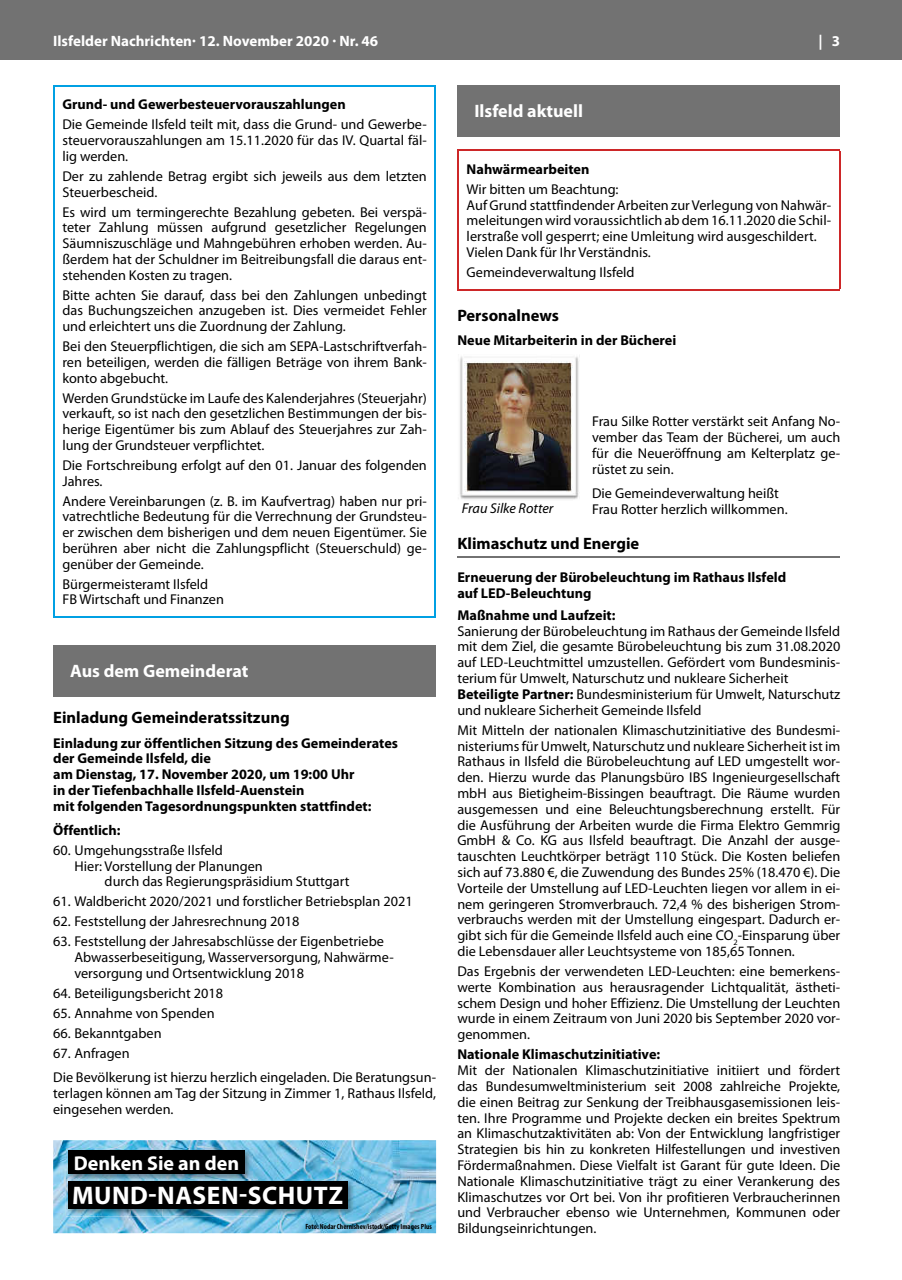
<style>
.page{position:relative;width:902px;height:1280px;background:#fff}
.page>*{position:absolute;margin:0;border:0;box-sizing:border-box;transform-origin:0 0}
.t1{font:700 25.5px "Myriad Pro";letter-spacing:.02em;color:#fff}
.t2{font:700 20.1px "Myriad Pro";color:#fff}
.t3{font:700 18px "Myriad Pro";color:#fff}
.t4{font:700 16.5px "Myriad Pro";color:#000}
.t5{font:700 15px "Myriad Pro";color:#fff}
.t6{font:14.25px/15.8px "Myriad Pro";color:#000;text-align:justify}
.t7{font:700 14.25px/15.8px "Myriad Pro";color:#000}
.t8{font:italic 14.25px "Myriad Pro";color:#000}
.t9{font:700 condensed 7.5px "Myriad Pro";color:#000}
.s1{font-weight:700}
</style>
<div class="page">
<div style="left:0;top:0;width:901px;height:60px;background:#727272"></div>
<div style="left:53px;top:645px;width:383px;height:51px;background:#727272"></div>
<hr style="left:53px;top:85px;width:383px;height:2px;background:#00a0e3">
<hr style="left:53px;top:87px;width:2px;height:529px;background:#00a0e3">
<hr style="left:434px;top:87px;width:2px;height:529px;background:#00a0e3">
<hr style="left:53px;top:616px;width:383px;height:2px;background:#00a0e3">
<div style="left:457px;top:85px;width:383px;height:51px;background:#727272"></div>
<hr style="left:457px;top:556px;width:383px;height:2px;background:#727272">
<hr style="left:457px;top:150px;width:383px;height:1px;background:#cd2728">
<hr style="left:457px;top:151px;width:2px;height:138px;background:#cd2728">
<hr style="left:838px;top:151px;width:2px;height:138px;background:#cd2728">
<hr style="left:457px;top:289px;width:383px;height:1px;background:#cd2728">
<img style="left:458px;top:356px;width:121px;height:144px">
<img style="left:53px;top:1140px;width:383px;height:93px">
<img style="left:67px;top:1149px;width:185px;height:30px">
<div style="left:68px;top:1150px;width:176px;height:24px;background:#000"></div>
<img style="left:66px;top:1179px;width:289px;height:37px">
<div style="left:68px;top:1181px;width:279px;height:28px;background:#000"></div>
<p class="t5" style="left:53px;top:31px;width:326px">Ilsfelder Nachrichten· 12. November 2020 · Nr. 46</p>
<p class="t5" style="left:818px;top:31px;width:23px">| 3</p>
<p class="t7" style="left:62px;top:96px;width:285px">Grund- und Gewerbesteuervorauszahlungen</p>
<p class="t6" style="left:62px;top:116px;width:366px">Die Gemeinde Ilsfeld teilt mit, dass die Grund- und Gewerbe&shy;steuervorauszahlungen am 15.11.2020 für das IV. Quartal fäl&shy;lig werden.</p>
<p class="t6" style="left:62px;top:168px;width:366px">Der zu zahlende Betrag ergibt sich jeweils aus dem letzten<br>Steuerbescheid.</p>
<p class="t6" style="left:62px;top:204px;width:366px">Es wird um termingerechte Bezahlung gebeten. Bei verspä&shy;teter Zahlung müssen aufgrund gesetzlicher Regelungen Säumniszuschläge und Mahngebühren erhoben werden. Au&shy;ßerdem hat der Schuldner im Beitreibungsfall die daraus ent&shy;stehenden Kosten zu tragen.</p>
<p class="t6" style="left:62px;top:287px;width:366px">Bitte achten Sie darauf, dass bei den Zahlungen unbedingt das Buchungszeichen anzugeben ist. Dies vermeidet Fehler und erleichtert uns die Zuordnung der Zahlung.</p>
<p class="t6" style="left:62px;top:338px;width:366px">Bei den Steuerpflichtigen, die sich am SEPA-Lastschriftverfah&shy;ren beteiligen, werden die fälligen Beträge von ihrem Bank&shy;konto abgebucht.</p>
<p class="t6" style="left:62px;top:390px;width:366px">Werden Grundstücke im Laufe des Kalenderjahres (Steuerjahr) verkauft, so ist nach den gesetzlichen Bestimmungen der bis&shy;herige Eigentümer bis zum Ablauf des Steuerjahres zur Zah&shy;lung der Grundsteuer verpflichtet.</p>
<p class="t6" style="left:62px;top:457px;width:366px">Die Fortschreibung erfolgt auf den 01. Januar des folgenden<br>Jahres.</p>
<p class="t6" style="left:62px;top:493px;width:366px">Andere Vereinbarungen (z. B. im Kaufvertrag) haben nur pri&shy;vatrechtliche Bedeutung für die Verrechnung der Grundsteu&shy;er zwischen dem bisherigen und dem neuen Eigentümer. Sie berühren aber nicht die Zahlungspflicht (Steuerschuld) ge&shy;genüber der Gemeinde.</p>
<p class="t6" style="left:62px;top:576px;width:163px">Bürgermeisteramt Ilsfeld<br>FB Wirtschaft und Finanzen</p>
<p class="t3" style="left:70px;top:659px;width:180px">Aus dem Gemeinderat</p>
<p class="t4" style="left:53px;top:707px;width:238px">Einladung Gemeinderatssitzung</p>
<p class="t7" style="left:53px;top:734px;width:346px">Einladung zur öffentlichen Sitzung des Gemeinderates der Gemeinde Ilsfeld, die<br>am Dienstag, 17. November 2020, um 19:00 Uhr<br>in der Tiefenbachhalle Ilsfeld-Auenstein<br>mit folgenden Tagesordnungspunkten stattfindet:</p>
<p class="t7" style="left:53px;top:822px;width:69px">Öffentlich:</p>
<p class="t6" style="left:53px;top:842px;width:171px">60. Umgehungsstraße Ilsfeld</p>
<p class="t6" style="left:74px;top:858px;width:190px">Hier: Vorstellung der Planungen</p>
<p class="t6" style="left:105px;top:873px;width:246px">durch das Regierungspräsidium Stuttgart</p>
<p class="t6" style="left:53px;top:893px;width:361px">61. Waldbericht 2020/2021 und forstlicher Betriebsplan 2021</p>
<p class="t6" style="left:53px;top:913px;width:248px">62. Feststellung der Jahresrechnung 2018</p>
<p class="t6" style="left:74px;top:933px;width:321px;text-align:left;text-indent:-21px">63. Feststellung der Jahresabschlüsse der Eigenbetriebe<br>Abwasserbeseitigung, Wasserversorgung, Nahwärme&shy;versorgung und Ortsentwicklung 2018</p>
<p class="t6" style="left:53px;top:985px;width:171px">64. Beteiligungsbericht 2018</p>
<p class="t6" style="left:53px;top:1005px;width:163px">65. Annahme von Spenden</p>
<p class="t6" style="left:53px;top:1025px;width:110px">66. Bekanntgaben</p>
<p class="t6" style="left:53px;top:1041px;width:384px;line-height:24.3px">67. Anfragen<br>Die Bevölkerung ist hierzu herzlich eingeladen. Die Beratungsun-</p>
<p class="t6" style="left:53px;top:1085px;width:384px">terlagen können am Tag der Sitzung in Zimmer 1, Rathaus Ilsfeld, eingesehen werden.</p>
<h2 class="t2" style="left:74px;top:1150px;width:167px">Denken Sie an den</h2>
<h1 class="t1" style="left:72px;top:1179px;width:272px">MUND-NASEN-SCHUTZ</h1>
<p class="t9" style="left:305px;top:1222px;width:128px">Foto: Nodar Chernishev/istock/Getty Images Plus</p>
<p class="t3" style="left:474px;top:99px;width:110px">Ilsfeld aktuell</p>
<p class="t7" style="left:466px;top:161px;width:124px">Nahwärmearbeiten</p>
<p class="t6" style="left:466px;top:181px;width:366px;text-align:left">Wir bitten um Beachtung:<br>Auf Grund stattfindender Arbeiten zur Verlegung von Nahwär&shy;meleitungen wird voraussichtlich ab dem 16.11.2020 die Schil&shy;lerstraße voll gesperrt; eine Umleitung wird ausgeschildert.<br>Vielen Dank für Ihr Verständnis.</p>
<p class="t6" style="left:466px;top:264px;width:169px">Gemeindeverwaltung Ilsfeld</p>
<p class="t4" style="left:457px;top:305px;width:103px">Personalnews</p>
<p class="t7" style="left:457px;top:332px;width:220px">Neue Mitarbeiterin in der Bücherei</p>
<p class="t6" style="left:592px;top:413px;width:250px">Frau Silke Rotter verstärkt seit Anfang No&shy;vember das Team der Bücherei, um auch für die Neueröffnung am Kelterplatz ge&shy;rüstet zu sein.</p>
<p class="t6" style="left:592px;top:485px;width:197px">Die Gemeindeverwaltung heißt<br>Frau Rotter herzlich willkommen.</p>
<p class="t4" style="left:457px;top:533px;width:183px">Klimaschutz und Energie</p>
<p class="t7" style="left:457px;top:569px;width:330px">Erneuerung der Bürobeleuchtung im Rathaus Ilsfeld auf LED-Beleuchtung</p>
<p class="t7" style="left:457px;top:607px;width:160px">Maßnahme und Laufzeit:</p>
<p class="t6" style="left:457px;top:623px;width:384px;text-align:left">Sanierung der Bürobeleuchtung im Rathaus der Gemeinde Ilsfeld mit dem Ziel, die gesamte Bürobeleuchtung bis zum 31.08.2020 auf LED-Leuchtmittel umzustellen. Gefördert vom Bundesminis&shy;terium für Umwelt, Naturschutz und nukleare Sicherheit <span class="s1">Beteiligte Partner:</span> Bundesministerium für Umwelt, Naturschutz und nukleare Sicherheit Gemeinde Ilsfeld</p>
<p class="t6" style="left:457px;top:722px;width:384px">Mit Mitteln der nationalen Klimaschutzinitiative des Bundesmi&shy;nisteriums für Umwelt, Naturschutz und nukleare Sicherheit ist im Rathaus in Ilsfeld die Bürobeleuchtung auf LED umgestellt wor&shy;den. Hierzu wurde das Planungsbüro IBS Ingenieurgesellschaft mbH aus Bietigheim-Bissingen beauftragt. Die Räume wurden ausgemessen und eine Beleuchtungsberechnung erstellt. Für die Ausführung der Arbeiten wurde die Firma Elektro Gemmrig GmbH &amp; Co. KG aus Ilsfeld beauftragt. Die Anzahl der ausge&shy;tauschten Leuchtkörper beträgt 110 Stück. Die Kosten beliefen sich auf 73.880 €, die Zuwendung des Bundes 25% (18.470 €). Die Vorteile der Umstellung auf LED-Leuchten liegen vor allem in ei&shy;nem geringeren Stromverbrauch. 72,4 % des bisherigen Strom&shy;verbrauchs werden mit der Umstellung eingespart. Dadurch er&shy;gibt sich für die Gemeinde Ilsfeld auch eine CO<sub>2</sub>-Einsparung über die Lebensdauer aller Leuchtsysteme von 185,65 Tonnen.</p>
<p class="t6" style="left:457px;top:963px;width:384px">Das Ergebnis der verwendeten LED-Leuchten: eine bemerkens&shy;werte Kombination aus herausragender Lichtqualität, ästheti&shy;schem Design und hoher Effizienz. Die Umstellung der Leuchten wurde in einem Zeitraum von Juni 2020 bis September 2020 vor&shy;genommen.</p>
<p class="t7" style="left:457px;top:1046px;width:204px">Nationale Klimaschutzinitiative:</p>
<p class="t6" style="left:457px;top:1062px;width:384px">Mit der Nationalen Klimaschutzinitiative initiiert und fördert das Bundesumweltministerium seit 2008 zahlreiche Projekte, die einen Beitrag zur Senkung der Treibhausgasemissionen leis&shy;ten. Ihre Programme und Projekte decken ein breites Spektrum an Klimaschutzaktivitäten ab: Von der Entwicklung langfristiger Strategien bis hin zu konkreten Hilfestellungen und investiven Fördermaßnahmen. Diese Vielfalt ist Garant für gute Ideen. Die Nationale Klimaschutzinitiative trägt zu einer Verankerung des Klimaschutzes vor Ort bei. Von ihr profitieren Verbraucherinnen und Verbraucher ebenso wie Unternehmen, Kommunen oder Bildungseinrichtungen.</p>
<p class="t8" style="left:462px;top:501px;width:93px">Frau Silke Rotter</p>
</div>
